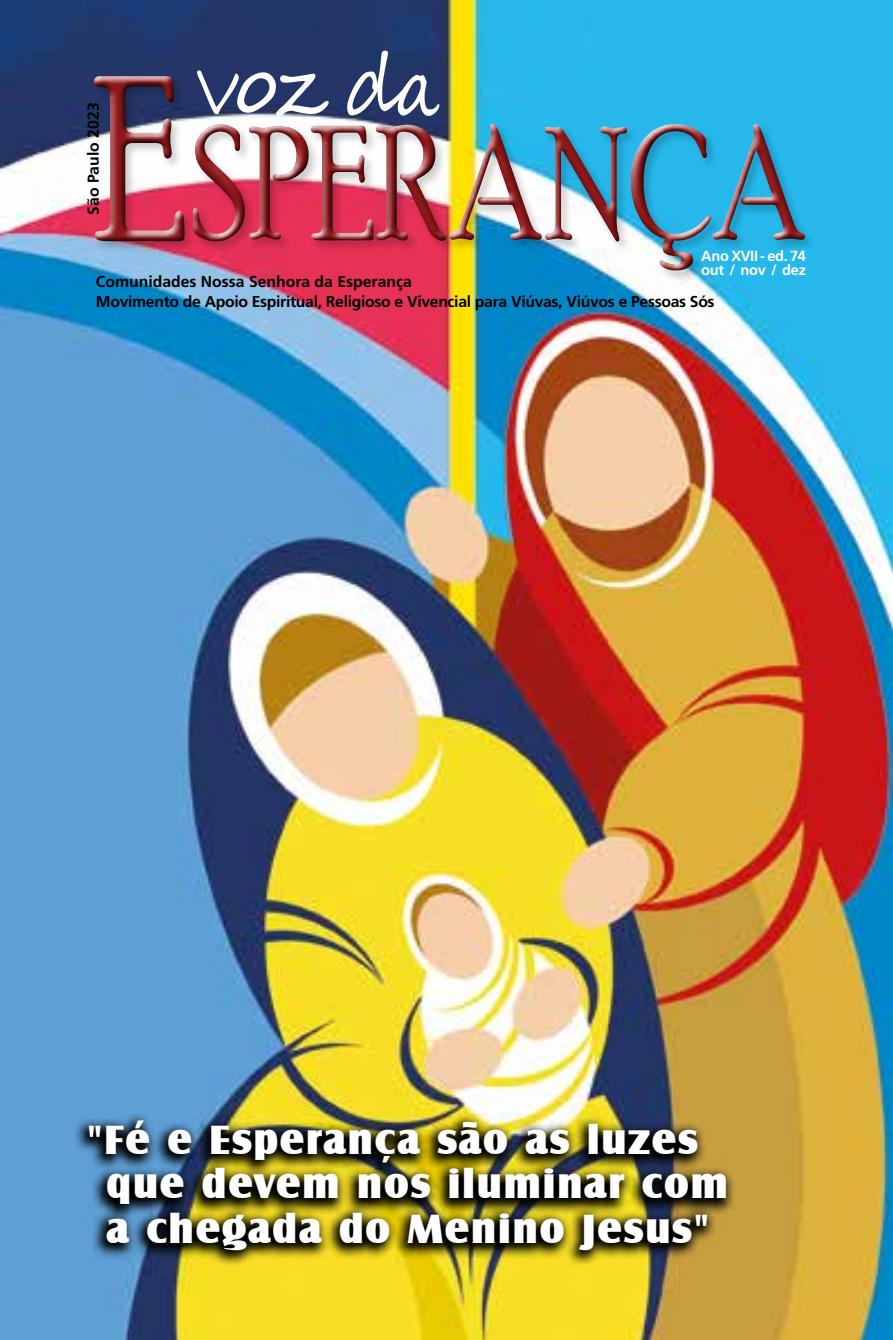
<style>
.page{position:relative;width:893px;height:1340px;background:#fff}
.page>*{position:absolute;margin:0;border:0;box-sizing:border-box;transform-origin:0 0}
.t1{font:42.07px/44.3px "Castle T Ultr";letter-spacing:.03em;color:#fff}
.t2{font:700 15.75px/20.2px "Frutiger LT Std";letter-spacing:-.02em;color:#000}
.t3{font:700 15.75px "Frutiger LT Std";color:#000}
.t4{font:700 14.62px/13.5px "Frutiger LT Std";letter-spacing:-.02em;color:#fff}
</style>
<div class="page">
<img style="left:0;top:0;width:893px;height:1339px">
<svg style="left:347px;top:51px;width:92px;height:23px;background:#314472"></svg>
<svg style="left:197px;top:70px;width:132px;height:4px"></svg>
<div style="left:91px;top:74px;width:725px;height:208px;background:#000;opacity:.2"></div>
<div style="left:90px;top:75px;width:716px;height:197px;background:#000;opacity:.75"></div>
<img style="left:73px;top:1111px;width:663px;height:154px">
<p class="t3" style="left:84px;top:215px;width:114px;rotate:-90deg">São Paulo 2023</p>
<p class="t4" style="left:701px;top:249px;width:106px">Ano XVII - ed. 74 out / nov / dez</p>
<p class="t2" style="left:96px;top:271px;width:620px">Comunidades Nossa Senhora da Esperança<br>Movimento de Apoio Espiritual, Religioso e Vivencial para Viúvas, Viúvos e Pessoas Sós</p>
<h1 class="t1" style="left:106px;top:1117px;width:624px;text-indent:-19px">"Fé e Esperança são as luzes que devem nos iluminar com a chegada do Menino Jesus"</h1>
</div>
